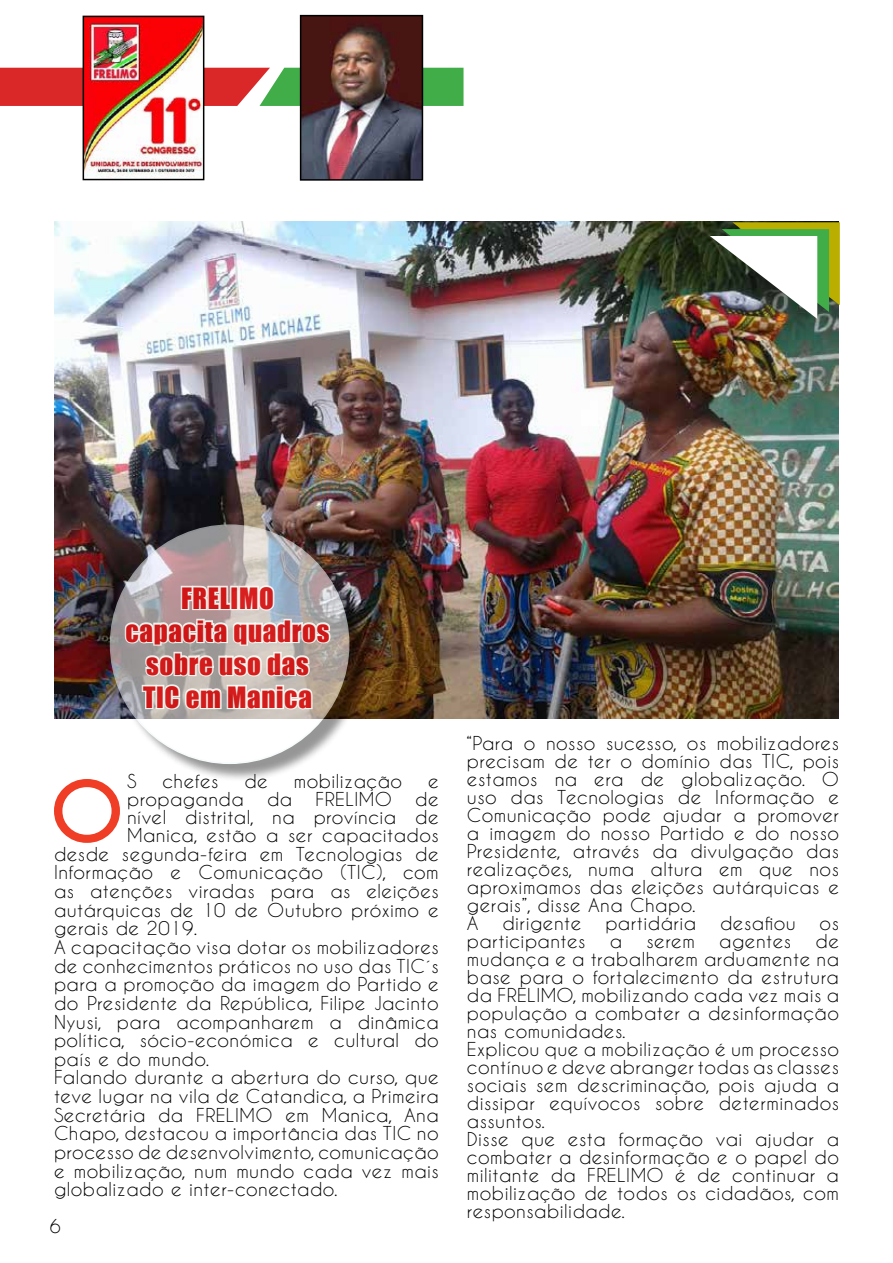
<style>
.page{position:relative;width:893px;height:1263px;background:#fff}
.page>*{position:absolute;margin:0;border:0;box-sizing:border-box;transform-origin:0 0}
.t1{font:700 79.8px "Caviar Dreams";color:#ef3e25}
.t2{font:27px/33px "Impact";letter-spacing:.025em;color:#d60202;text-align:center}
.t3{font:18px/18px "Caviar Dreams";letter-spacing:.025em;color:#000101}
.t4{font:18px "Caviar Dreams";color:#000}
</style>
<div class="page">
<svg style="left:0;top:68px;width:464px;height:38px;background:#ab6343"></svg>
<img style="left:86px;top:19px;width:115px;height:158px">
<div style="left:83px;top:16px;width:121px;height:164px;border:2px solid #000"></div>
<img style="left:303px;top:18px;width:117px;height:160px">
<div style="left:300px;top:15px;width:123px;height:166px;border:2px solid #000"></div>
<img style="left:54px;top:221px;width:785px;height:498px">
<img style="left:709px;top:222px;width:131px;height:97px">
<div style="left:112px;top:527px;width:256px;height:256px;background:#000;opacity:.75"></div>
<svg style="left:111px;top:525px;width:238px;height:238px"></svg>
<svg style="left:123px;top:549px;width:210px;height:169px;background:#c3bdbb"></svg>
<h2 class="t2" style="left:126px;top:581px;width:205px">FRELIMO<br>capacita quadros sobre uso das<br>TIC em Manica</h2>
<h1 class="t1" style="left:49px;top:764px;width:78px">O</h1>
<p class="t3" style="left:127px;top:772px;width:11px">S</p>
<p class="t3" style="left:162px;top:772px;width:58px">chefes</p>
<p class="t3" style="left:244px;top:772px;width:25px">de</p>
<p class="t3" style="left:294px;top:772px;width:110px">mobilização</p>
<p class="t3" style="left:428px;top:772px;width:12px">e</p>
<p class="t3" style="left:127px;top:790px;width:118px">propaganda</p>
<p class="t3" style="left:267px;top:790px;width:27px">da</p>
<p class="t3" style="left:315px;top:790px;width:78px">FRELIMO</p>
<p class="t3" style="left:415px;top:790px;width:25px">de</p>
<p class="t3" style="left:127px;top:808px;width:313px">nível distrital, na província de</p>
<p class="t3" style="left:127px;top:826px;width:313px">Manica, estão a ser capacitados</p>
<p class="t3" style="left:54px;top:845px;width:386px">desde segunda-feira em Tecnologias de</p>
<p class="t3" style="left:54px;top:863px;width:386px">Informação e Comunicação (TIC), com</p>
<p class="t3" style="left:54px;top:882px;width:386px">as atenções viradas para as eleições</p>
<p class="t3" style="left:54px;top:900px;width:386px">autárquicas de 10 de Outubro próximo e</p>
<p class="t3" style="left:54px;top:919px;width:145px">gerais de 2019.</p>
<p class="t3" style="left:54px;top:938px;width:386px">A capacitação visa dotar os mobilizadores</p>
<p class="t3" style="left:54px;top:956px;width:386px">de conhecimentos práticos no uso das TIC´s</p>
<p class="t3" style="left:54px;top:975px;width:386px">para a promoção da imagem do Partido e</p>
<p class="t3" style="left:54px;top:994px;width:386px">do Presidente da República, Filipe Jacinto</p>
<p class="t3" style="left:54px;top:1012px;width:386px">Nyusi, para acompanharem a dinâmica</p>
<p class="t3" style="left:54px;top:1031px;width:386px">política, sócio-económica e cultural do</p>
<p class="t3" style="left:54px;top:1050px;width:157px">país e do mundo.</p>
<p class="t3" style="left:54px;top:1068px;width:386px">Falando durante a abertura do curso, que</p>
<p class="t3" style="left:54px;top:1087px;width:386px">teve lugar na vila de Catandica, a Primeira</p>
<p class="t3" style="left:54px;top:1105px;width:386px">Secretária da FRELIMO em Manica, Ana</p>
<p class="t3" style="left:54px;top:1124px;width:386px">Chapo, destacou a importância das TIC no</p>
<p class="t3" style="left:54px;top:1143px;width:386px">processo de desenvolvimento, comunicação</p>
<p class="t3" style="left:54px;top:1161px;width:386px">e mobilização, num mundo cada vez mais</p>
<p class="t3" style="left:54px;top:1180px;width:285px">globalizado e inter-conectado.</p>
<p class="t4" style="left:50px;top:1216px;width:12px">6</p>
<p class="t3" style="left:467px;top:734px;width:374px">“Para o nosso sucesso, os mobilizadores precisam de ter o domínio das TIC, pois estamos na era de globalização. O uso das Tecnologias de Informação e<br>Comunicação pode ajudar a promover a imagem do nosso Partido e do nosso<br>Presidente, através da divulgação das realizações, numa altura em que nos aproximamos das eleições autárquicas e gerais”, disse Ana Chapo.<br>A</p>
<p class="t3" style="left:502px;top:914px;width:81px">dirigente</p>
<p class="t3" style="left:605px;top:914px;width:92px">partidária</p>
<p class="t3" style="left:720px;top:914px;width:77px">desafiou</p>
<p class="t3" style="left:820px;top:914px;width:21px">os</p>
<p class="t3" style="left:467px;top:932px;width:120px">participantes</p>
<p class="t3" style="left:610px;top:932px;width:14px">a</p>
<p class="t3" style="left:646px;top:932px;width:50px">serem</p>
<p class="t3" style="left:719px;top:932px;width:73px">agentes</p>
<p class="t3" style="left:467px;top:932px;width:374px;text-indent:349px">de mudança e a trabalharem arduamente na base para o fortalecimento da estrutura da FRELIMO, mobilizando cada vez mais a população a combater a desinformação nas comunidades.<br>Explicou que a mobilização é um processo contínuo e deve abranger todas as classes sociais sem descriminação, pois ajuda a dissipar equívocos sobre determinados assuntos.<br>Disse que esta formação vai ajudar a combater a desinformação e o papel do militante da FRELIMO é de continuar a mobilização de todos os cidadãos, com responsabilidade.</p>
</div>
